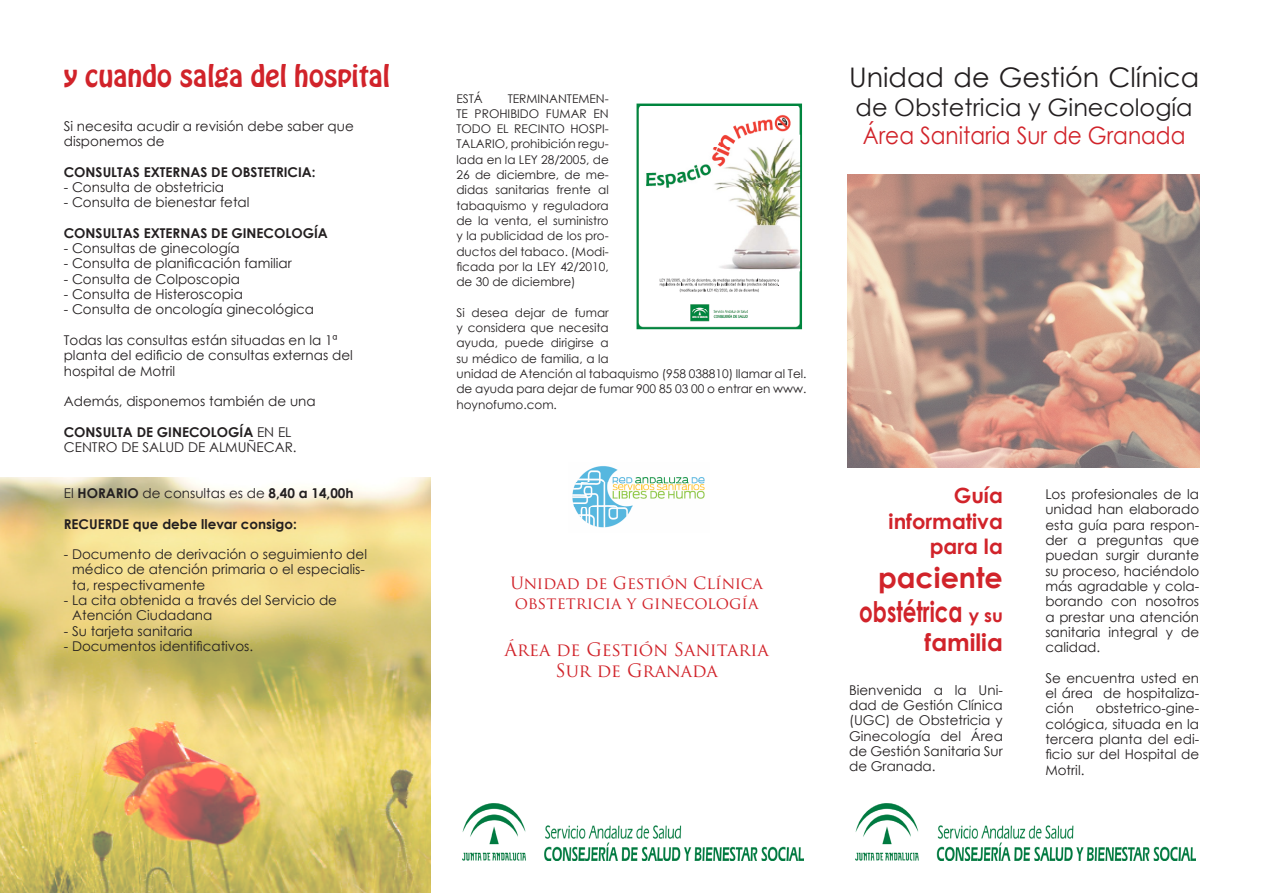
<style>
.page{position:relative;width:1263px;height:893px;background:#fff}
.page>*{position:absolute;margin:0;border:0;box-sizing:border-box;transform-origin:0 0}
.titulos{font:700 28.5px "Century Gothic";color:#d1232a;scale:.75 1}
.titulos-2{font:700 28.5px "Century Gothic";color:#d1232a}
.Estilo_de_párrafo_1{font:27px "Hobo Std";color:#d1232a}
.TITULAR{font:27px "Century Gothic";color:#231f20}
.TITULAR-2{font:24px "Century Gothic";color:#231f20}
.TITULAR-3{font:24px "Century Gothic";color:#d1232a;scale:.9 1}
.titulos-3{font:700 24px "Century Gothic";color:#d1232a}
.titulos-4{font:700 21px/25.2px "Century Gothic";color:#d1232a;text-align:right}
.Estilo_de_párrafo_1-2{font:18px "Trajan Pro";color:#d1232a}
.Estilo_de_párrafo_1-3{font:16.5px "Trajan Pro";color:#d1232a}
.t1{font:13.5px/15.3px "Century Gothic";color:#231f20;text-align:justify}
.t2{font:700 13.5px "Century Gothic";color:#231f20}
.t3{font:12px/15.3px "Century Gothic";color:#231f20;text-align:justify}
.s1{font-weight:400}
.s2{font-weight:700}
.s3{font-size:18px}
</style>
<div class="page">
<img style="left:0;top:477px;width:431px;height:416px">
<img style="left:847px;top:174px;width:352px;height:294px">
<img style="left:462px;top:804px;width:341px;height:56px">
<img style="left:855px;top:804px;width:341px;height:56px">
<img style="left:636px;top:103px;width:167px;height:227px">
<img style="left:572px;top:466px;width:133px;height:62px">
<p class="Estilo_de_párrafo_1" style="left:64px;top:57px;width:327px">y cuando salga del hospital</p>
<p class="t1" style="left:64px;top:118px;width:291px">Si necesita acudir a revisión debe saber que disponemos de</p>
<p class="t2" style="left:64px;top:161px;width:253px">CONSULTAS EXTERNAS DE OBSTETRICIA:</p>
<p class="t1" style="left:64px;top:179px;width:162px">- Consulta de obstetricia</p>
<p class="t1" style="left:64px;top:195px;width:187px">- Consulta de bienestar fetal</p>
<p class="t2" style="left:64px;top:223px;width:266px">CONSULTAS EXTERNAS DE GINECOLOGÍA</p>
<p class="t1" style="left:64px;top:240px;width:177px">- Consultas de ginecología</p>
<p class="t1" style="left:64px;top:256px;width:230px">- Consulta de planificación familiar</p>
<p class="t1" style="left:64px;top:271px;width:178px">- Consulta de Colposcopia</p>
<p class="t1" style="left:64px;top:286px;width:181px">- Consulta de Histeroscopia</p>
<p class="t1" style="left:64px;top:302px;width:252px">- Consulta de oncología ginecológica</p>
<p class="t1" style="left:64px;top:332px;width:290px;text-align:left">Todas las consultas están situadas en la 1ª planta del edificio de consultas externas del hospital de Motril</p>
<p class="t1" style="left:64px;top:393px;width:253px">Además, disponemos también de una</p>
<p class="t2" style="left:64px;top:422px;width:20px">Consulta</p>
<p class="t2" style="left:137px;top:422px;width:41px">de Ginecología</p>
<p class="t1" style="left:257px;top:424px;width:36px">EN EL</p>
<p class="t1" style="left:64px;top:439px;width:234px">CENTRO DE SALUD DE ALMUÑECAR.</p>
<p class="t2" style="left:64px;top:483px;width:33px"><span class="s1">El</span> horario</p>
<p class="t1" style="left:143px;top:485px;width:213px">de consultas es de <span class="s2">8,40 a 14,00h</span></p>
<p class="t2" style="left:64px;top:513px;width:235px">RECUERDE que debe llevar consigo:</p>
<p class="t1" style="left:64px;top:546px;width:305px">- Documento de derivación o seguimiento del</p>
<p class="t1" style="left:72px;top:562px;width:294px">médico de atención primaria o el especialis&shy;ta, respectivamente</p>
<p class="t1" style="left:64px;top:592px;width:275px">- La cita obtenida a través del Servicio de</p>
<p class="t1" style="left:72px;top:608px;width:142px">Atención Ciudadana</p>
<p class="t1" style="left:64px;top:623px;width:130px">- Su tarjeta sanitaria</p>
<p class="t1" style="left:64px;top:638px;width:191px">- Documentos identificativos.</p>
<p class="t3" style="left:456px;top:90px;width:28px">ESTÁ</p>
<p class="t3" style="left:456px;top:90px;width:154px;text-indent:51px">TERMINANTEMEN-TE PROHIBIDO FUMAR EN TODO EL RECINTO HOSPI-TALARIO, prohibición regu&shy;lada en la LEY 28/2005, de 26 de diciembre, de me&shy;didas sanitarias frente al tabaquismo y reguladora de la venta, el suministro y la publicidad de los pro&shy;ductos del tabaco. (Modi&shy;ficada por la LEY 42/2010, de 30 de diciembre)</p>
<p class="t3" style="left:456px;top:305px;width:352px;text-align:left">Si desea dejar de fumar<br>y considera que necesita<br>ayuda, puede dirigirse a<br>su médico de familia, a la<br>unidad de Atención al tabaquismo (958 038810) llamar al Tel. de ayuda para dejar de fumar 900 85 03 00 o entrar en www. hoynofumo.com.</p>
<p class="Estilo_de_párrafo_1-3" style="left:510px;top:572px;width:254px">Unidad de Gestión Clínica</p>
<p class="Estilo_de_párrafo_1-3" style="left:515px;top:592px;width:245px">obstetricia y ginecología</p>
<p class="Estilo_de_párrafo_1-2" style="left:504px;top:638px;width:266px">Área de Gestión Sanitaria</p>
<p class="Estilo_de_párrafo_1-2" style="left:555px;top:659px;width:164px">Sur de Granada</p>
<p class="TITULAR" style="left:849px;top:58px;width:352px">Unidad de Gestión Clínica</p>
<p class="TITULAR-2" style="left:855px;top:90px;width:339px">de Obstetricia y Ginecología</p>
<p class="TITULAR-3" style="left:863px;top:119px;width:360px">Área Sanitaria Sur de Granada</p>
<p class="titulos-4" style="left:889px;top:482px;width:116px">Guía informativa para la</p>
<p class="titulos-2" style="left:878px;top:556px;width:126px">paciente</p>
<p class="titulos" style="left:859px;top:590px;width:193px">obstétrica <span class="s3">y su</span></p>
<p class="titulos-3" style="left:925px;top:624px;width:80px">familia</p>
<p class="t1" style="left:849px;top:682px;width:155px">Bienvenida a la Uni&shy;dad de Gestión Clínica (UGC) de Obstetricia y Ginecología del Área de Gestión Sanitaria Sur de Granada.</p>
<p class="t1" style="left:1045px;top:486px;width:155px">Los profesionales de la unidad han elaborado esta guía para respon&shy;der a preguntas que puedan surgir durante su proceso, haciéndolo más agradable y cola&shy;borando con nosotros a prestar una atención sanitaria integral y de calidad.</p>
<p class="t1" style="left:1045px;top:670px;width:155px">Se encuentra usted en el área de hospitaliza&shy;ción</p>
<p class="t1" style="left:1045px;top:701px;width:155px;text-indent:50px">obstetrico-gine&shy;cológica, situada en la tercera planta del edi&shy;ficio sur del Hospital de Motril.</p>
</div>
